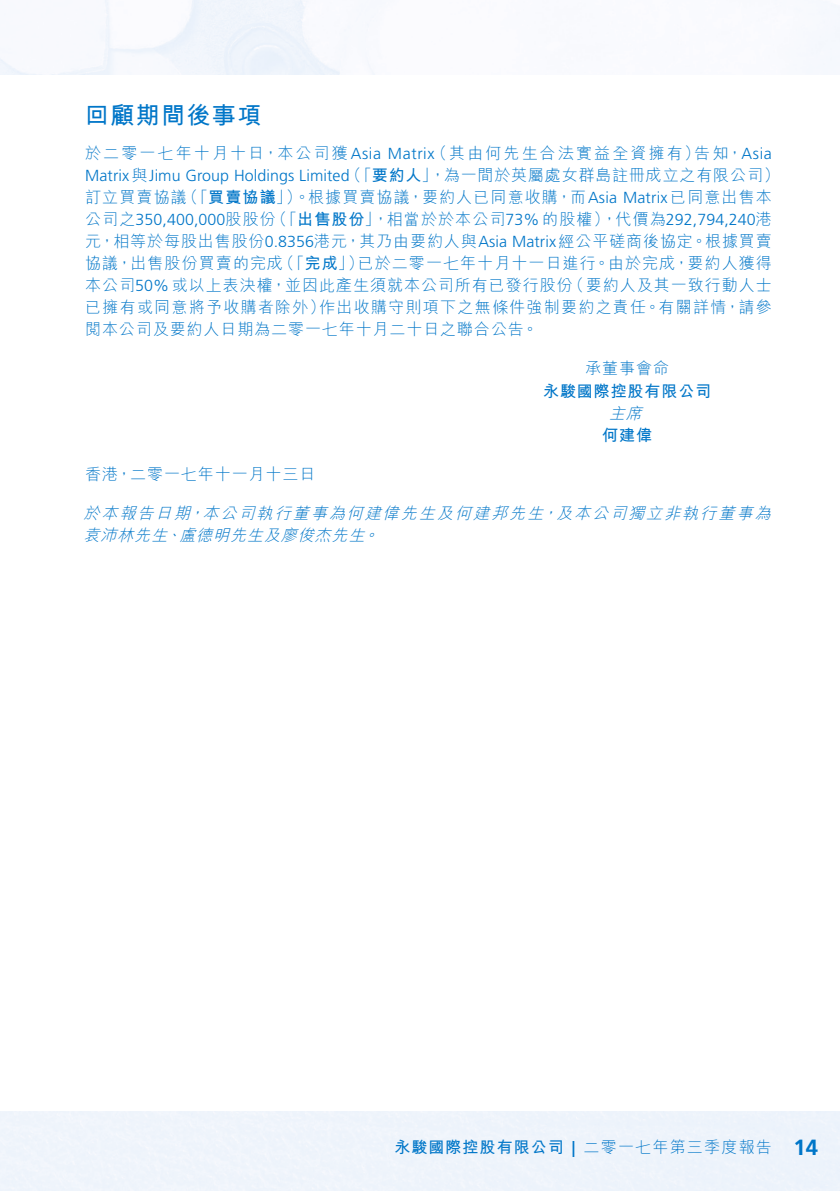
<style>
.page{position:relative;width:840px;height:1191px;background:#fff}
.page>*{position:absolute;margin:0;border:0;box-sizing:border-box;transform-origin:0 0}
.t1{font:700 24px "M Hei HK";letter-spacing:.055em;color:#0076c8}
.t2{font:700 22px "Frutiger LT Std";color:#0076c8}
.t3{font:300 16px/22px "M Hei HK";letter-spacing:.065em;color:#0076c8}
.t4{font:italic 300 16px "M Hei HK";color:#0076c8}
.t5{font:300 16px "Frutiger LT Std";letter-spacing:.005em;color:#0076c8}
.t6{font:700 16px "M Hei HK";letter-spacing:.055em;color:#0076c8}
.t7{font:300 16px "M Hei HK";letter-spacing:.13em;color:#0076c8}
.t8{font:700 16px "Frutiger LT Std";color:#0076c8}
.s1{font-family:"Frutiger LT Std"}
.s2{font-weight:700}
.s3{font-family:"M Hei HK"}
</style>
<div class="page">
<h1 class="t1" style="left:85px;top:97px;width:178px">回顧期間後事項</h1>
<p class="t7" style="left:431px;top:145px;width:270px">（其由何先生合法實益全資擁有）</p>
<p class="t3" style="left:345px;top:142px;width:435px;text-indent:-260px">於二零一七年十月十日，本公司獲<span class="s1">Asia Matrix<br></span>（「<span class="s2">要約人</span>，」為一間於英屬處女群島註冊成立之有限公司(</p>
<p class="t5" style="left:694px;top:145px;width:79px"><span class="s3">告知，</span>Asia</p>
<p class="t5" style="left:85px;top:167px;width:266px">Matrix<span class="s3">與</span>Jimu Group Holdings Limited</p>
<p class="t3" style="left:182px;top:186px;width:591px">（「<span class="s2">買賣協議</span>」）。根據買賣協議，要約人已同意收購，而<span class="s1">Asia Matrix</span> 已同意出售本</p>
<p class="t3" style="left:85px;top:186px;width:103px">訂立買賣協議</p>
<p class="t3" style="left:271px;top:208px;width:502px">（「<span class="s2">出售股份</span>，」相當於於本公司<span class="s1">73%</span> 的股權，）代價為<span class="s1">292,794,240</span>港</p>
<p class="t5" style="left:85px;top:211px;width:192px"><span class="s3">公司之</span>350,400,000<span class="s3">股股份</span></p>
<p class="t3" style="left:85px;top:230px;width:688px;text-align:right">元，相等於每股出售股份<span class="s1">0.8356</span>港元，其乃由要約人與<span class="s1">Asia Matrix</span>經公平磋商後協定。根據買賣已於二零一七年十月十一日進行。由於完成，要約人獲得</p>
<p class="t3" style="left:278px;top:252px;width:87px">（「<span class="s2">完成</span>」）</p>
<p class="t3" style="left:85px;top:252px;width:199px">協議，出售股份買賣的完成</p>
<p class="t3" style="left:568px;top:274px;width:205px">（要約人及其一致行動人士</p>
<p class="t3" style="left:319px;top:274px;width:454px;text-indent:-234px">本公司<span class="s1">50%</span>或以上表決權，並因此產生須就本公司所有已發行股份<br>作出收購守則項下之無條件強制要約之責任。有關詳情，請參</p>
<p class="t3" style="left:85px;top:296px;width:454px">已擁有或同意將予收購者除外）<br>閱本公司及要約人日期為二零一七年十月二十日之聯合公告。</p>
<p class="t3" style="left:85px;top:462px;width:232px">香港，二零一七年十一月十三日</p>
<p class="t3" style="left:585px;top:357px;width:85px">承董事會命</p>
<p class="t6" style="left:542px;top:379px;width:170px">永駿國際控股有限公司</p>
<p class="t4" style="left:608px;top:404px;width:39px">主席</p>
<p class="t6" style="left:602px;top:423px;width:51px">何建偉</p>
<p class="t4" style="left:83px;top:504px;width:112px">於本報告日期</p>
<p class="t4" style="left:202px;top:504px;width:346px">本公司執行董事為何建偉先生及何建邦先生</p>
<p class="t4" style="left:555px;top:504px;width:220px">及本公司獨立非執行董事為</p>
<p class="t4" style="left:188px;top:504px;width:22px">，</p>
<p class="t4" style="left:541px;top:504px;width:22px">，</p>
<p class="t4" style="left:83px;top:526px;width:89px">袁沛林先生</p>
<p class="t4" style="left:179px;top:526px;width:191px">盧德明先生及廖俊杰先生</p>
<p class="t4" style="left:362px;top:526px;width:22px">。</p>
<p class="t4" style="left:165px;top:526px;width:22px">、</p>
<p class="t6" style="left:394px;top:1135px;width:171px">永駿國際控股有限公司</p>
<p class="t8" style="left:571px;top:1137px;width:5px">|</p>
<p class="t3" style="left:583px;top:1135px;width:190px">二零一七年第三季度報告</p>
<h2 class="t2" style="left:793px;top:1134px;width:26px">14</h2>
</div>
